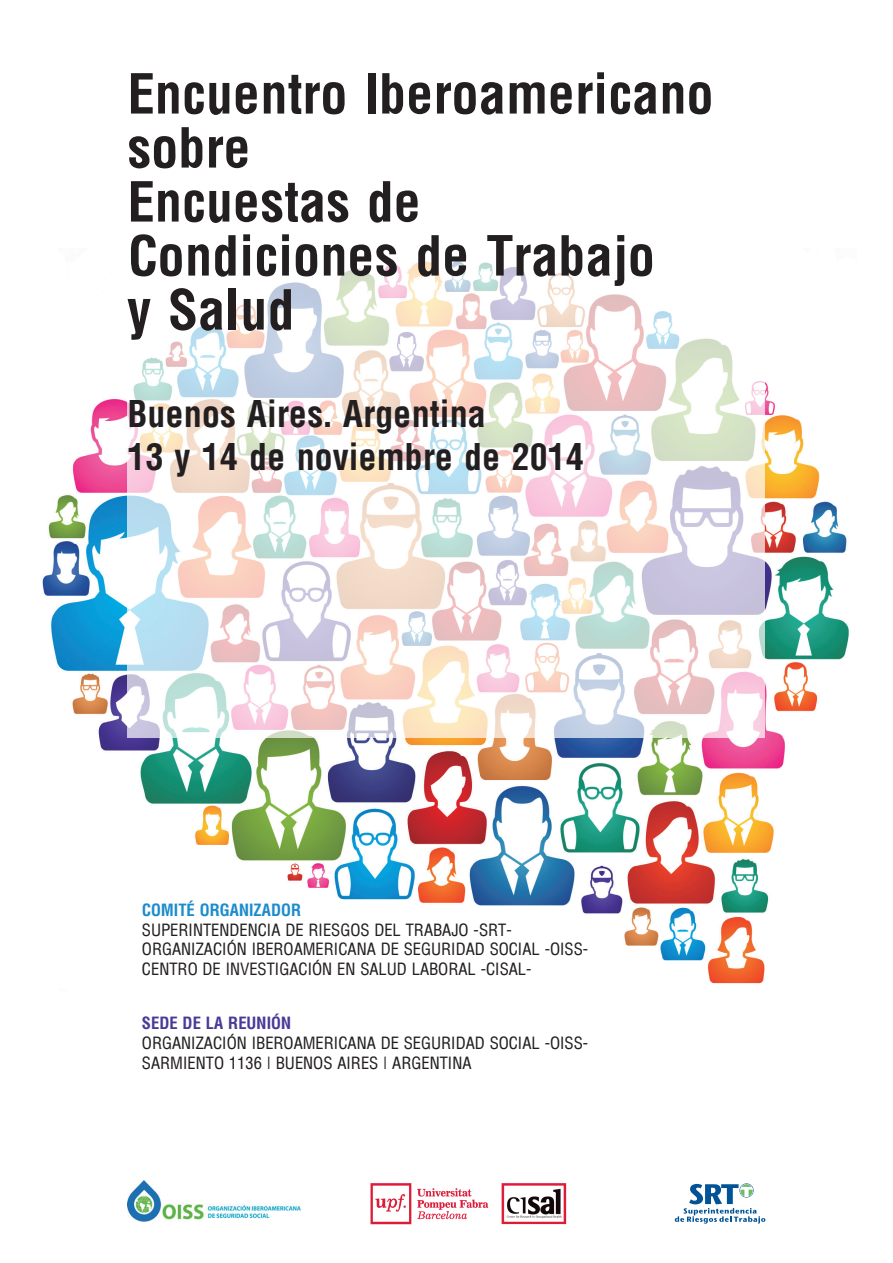
<style>
.page{position:relative;width:893px;height:1263px;background:#fff}
.page>*{position:absolute;margin:0;border:0;box-sizing:border-box;transform-origin:0 0}
.t1{font:700 condensed 54px/54px "Arena";color:#231f20}
.t2{font:700 condensed 36px/43.2px "Arena";color:#231f20}
.t3{font:16.5px/19.8px "Arena Condensed";letter-spacing:-.005em;color:#231f20}
.t4{font:700 condensed 16.5px "Arena";letter-spacing:-.005em;color:#1b8ccc}
.t5{font:700 condensed 16.5px "Arena";letter-spacing:-.005em;color:#4b3997}
</style>
<div class="page">
<img style="left:42px;top:382px;width:807px;height:602px">
<svg style="left:128px;top:261px;width:637px;height:477px"></svg>
<div style="left:740px;top:1183px;width:13px;height:14px;border:1px solid #015396;border-radius:50%"></div>
<svg style="left:675px;top:1184px;width:90px;height:39px"></svg>
<img style="left:128px;top:1181px;width:173px;height:41px">
<img style="left:370px;top:1183px;width:197px;height:42px">
<h1 class="t1" style="left:128px;top:66px;width:588px">Encuentro Iberoamericano sobre<br>Encuestas de<br>Condiciones de Trabajo<br>y Salud</h1>
<h2 class="t2" style="left:128px;top:392px;width:458px">Buenos Aires. Argentina<br>13 y 14 de noviembre de 2014</h2>
<p class="t4" style="left:142px;top:900px;width:161px">COMITÉ ORGANIZADOR</p>
<p class="t3" style="left:142px;top:920px;width:448px">SUPERINTENDENCIA DE RIESGOS DEL TRABAJO -SRT-<br>ORGANIZACIÓN IBEROAMERICANA DE SEGURIDAD SOCIAL -OISS-<br>CENTRO DE INVESTIGACIÓN EN SALUD LABORAL -CISAL-</p>
<p class="t5" style="left:142px;top:1013px;width:151px">SEDE DE LA REUNIÓN</p>
<p class="t3" style="left:142px;top:1033px;width:448px">ORGANIZACIÓN IBEROAMERICANA DE SEGURIDAD SOCIAL -OISS-<br>SARMIENTO 1136 | BUENOS AIRES | ARGENTINA</p>
</div>
